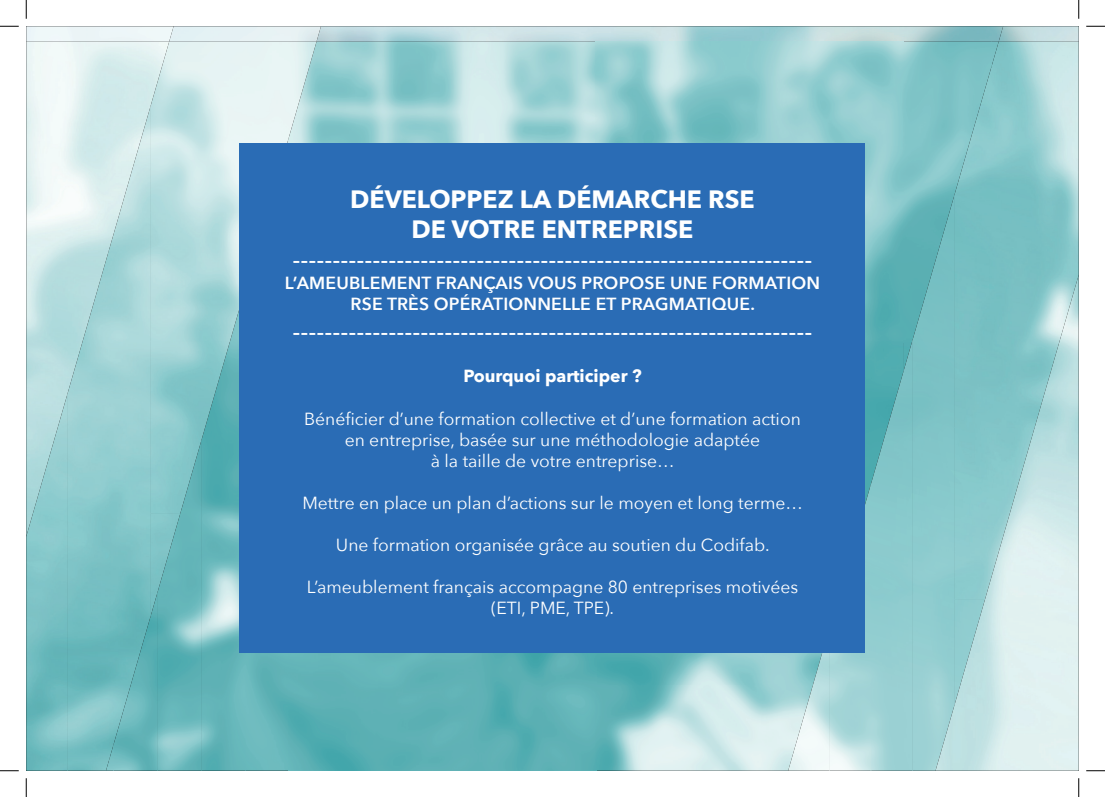
<style>
.page{position:relative;width:1105px;height:797px;background:#fff}
.page>*{position:absolute;margin:0;border:0;box-sizing:border-box;transform-origin:0 0}
.t1{font:500 25px "Avenir Next";color:#fff}
.t2{font:700 25px/30px "Avenir Next";color:#fff;text-align:center}
.t3{font:17.5px/21px "Avenir Next";color:#fff;text-align:center}
.t4{font:600 17.5px/21px "Avenir Next";letter-spacing:.01em;color:#fff;text-align:center}
.t5{font:700 17.5px "Avenir Next";color:#fff}
</style>
<div class="page">
<img style="left:321px;top:26px;width:678px;height:16px">
<img style="left:316px;top:42px;width:587px;height:299px">
<img style="left:903px;top:42px;width:51px;height:213px">
<img style="left:246px;top:653px;width:43px;height:117px">
<img style="left:202px;top:342px;width:44px;height:428px">
<img style="left:903px;top:255px;width:9px;height:84px">
<img style="left:289px;top:653px;width:307px;height:117px">
<img style="left:596px;top:653px;width:192px;height:31px">
<img style="left:865px;top:341px;width:6px;height:142px">
<img style="left:158px;top:513px;width:44px;height:257px">
<img style="left:114px;top:617px;width:44px;height:153px">
<img style="left:596px;top:684px;width:192px;height:86px">
<img style="left:815px;top:770px;width:264px;height:1px">
<img style="left:174px;top:26px;width:147px;height:16px">
<img style="left:169px;top:42px;width:147px;height:171px">
<img style="left:109px;top:536px;width:42px;height:225px">
<img style="left:68px;top:536px;width:41px;height:234px">
<img style="left:169px;top:213px;width:71px;height:129px">
<img style="left:169px;top:341px;width:61px;height:172px">
<img style="left:26px;top:536px;width:42px;height:234px">
<img style="left:150px;top:513px;width:30px;height:104px">
<img style="left:26px;top:26px;width:148px;height:16px">
<img style="left:26px;top:42px;width:143px;height:494px">
<img style="left:999px;top:26px;width:80px;height:16px">
<img style="left:954px;top:42px;width:125px;height:233px">
<img style="left:912px;top:194px;width:43px;height:576px">
<img style="left:871px;top:339px;width:42px;height:431px">
<img style="left:830px;top:483px;width:41px;height:287px">
<img style="left:788px;top:653px;width:42px;height:117px">
<img style="left:996px;top:770px;width:83px;height:1px">
<img style="left:935px;top:275px;width:144px;height:495px">
<div style="left:240px;top:144px;width:625px;height:509px;background:#2a6cb5"></div>
<svg style="left:0;top:25px;width:19px;height:2px"></svg>
<svg style="left:1086px;top:25px;width:19px;height:2px"></svg>
<svg style="left:0;top:770px;width:19px;height:1px"></svg>
<svg style="left:1086px;top:770px;width:19px;height:1px"></svg>
<svg style="left:25px;top:0;width:2px;height:19px"></svg>
<svg style="left:25px;top:778px;width:2px;height:19px"></svg>
<svg style="left:1078px;top:0;width:1px;height:19px"></svg>
<svg style="left:1078px;top:778px;width:1px;height:19px"></svg>
<h1 class="t2" style="left:350px;top:184px;width:406px">DÉVELOPPEZ LA DÉMARCHE RSE<br>DE VOTRE ENTREPRISE</h1>
<h1 class="t1" style="left:292px;top:238px;width:521px">-----------------------------------------------------------------</h1>
<p class="t4" style="left:285px;top:272px;width:537px">L’AMEUBLEMENT FRANÇAIS VOUS PROPOSE UNE FORMATION<br>RSE TRÈS OPÉRATIONNELLE ET PRAGMATIQUE.</p>
<h1 class="t1" style="left:292px;top:310px;width:521px">-----------------------------------------------------------------</h1>
<p class="t5" style="left:463px;top:361px;width:180px">Pourquoi participer ?</p>
<p class="t3" style="left:304px;top:407px;width:498px">Bénéficier d’une formation collective et d’une formation action en entreprise, basée sur une méthodologie adaptée<br>à la taille de votre entreprise…</p>
<p class="t3" style="left:302px;top:491px;width:502px">Mettre en place un plan d’actions sur le moyen et long terme…</p>
<p class="t3" style="left:336px;top:533px;width:435px">Une formation organisée grâce au soutien du Codifab.</p>
<p class="t3" style="left:307px;top:575px;width:493px">L’ameublement français accompagne 80 entreprises motivées (ETI, PME, TPE).</p>
</div>
